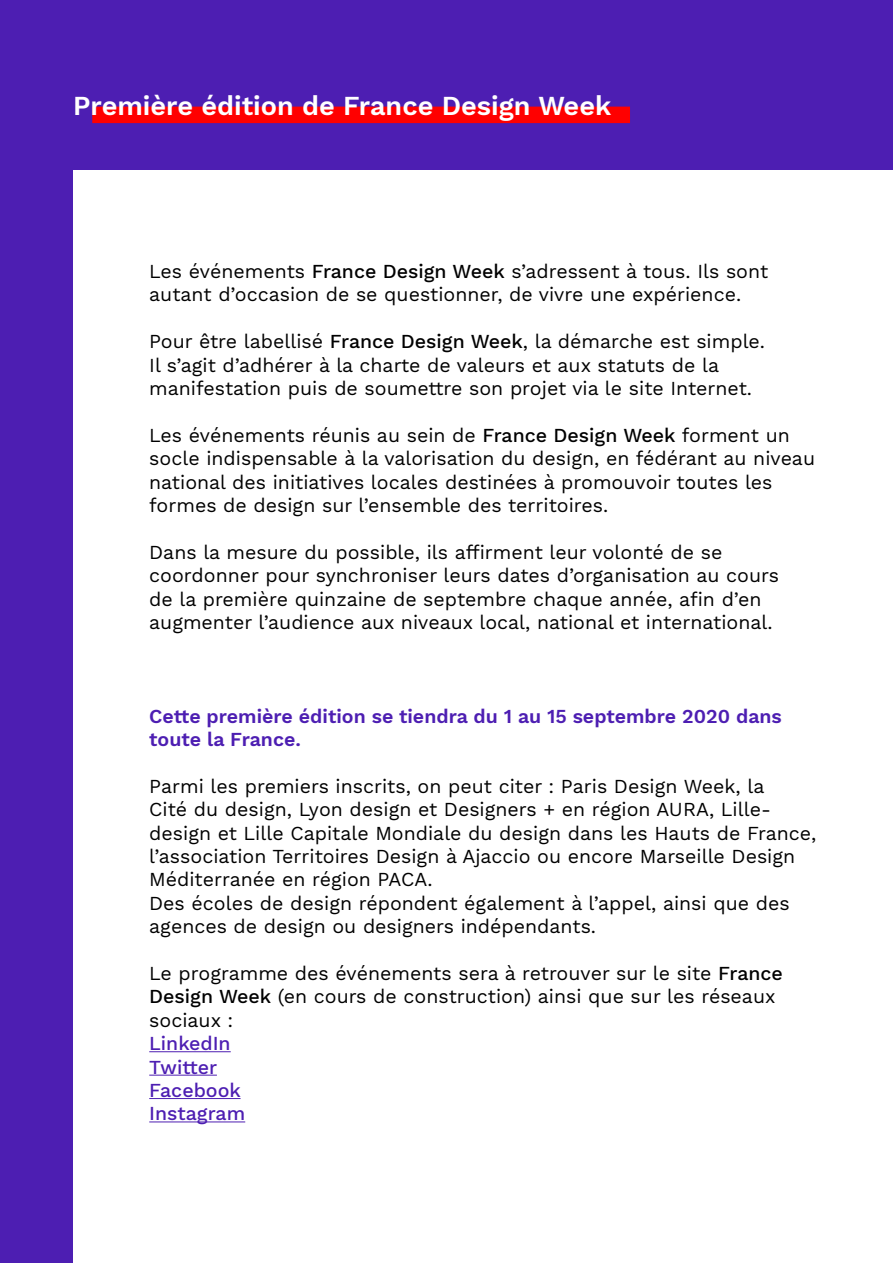
<style>
.page{position:relative;width:893px;height:1263px;background:#4d1eb2}
.page>*{position:absolute;margin:0;border:0;box-sizing:border-box;transform-origin:0 0}
.t1{font:600 27px "Work Sans";color:#fff}
.t2{font:19.5px/23.4px "Work Sans";color:#000}
.t3{font:600 19.5px/23.4px "Work Sans";color:#4d1eb2}
.t4{font:500 19.5px/23.4px "Work Sans";color:#4d1eb2}
.s1{font-weight:500}
</style>
<div class="page">
<div style="left:73px;top:170px;width:820px;height:1093px;background:#fff"></div>
<hr style="left:149px;top:1051px;width:82px;height:1px;background:#4d1eb2">
<hr style="left:149px;top:1075px;width:68px;height:1px;background:#4d1eb2">
<hr style="left:149px;top:1098px;width:92px;height:1px;background:#4d1eb2">
<hr style="left:149px;top:1121px;width:96px;height:1px;background:#4d1eb2">
<div style="left:92px;top:107px;width:538px;height:16px;background:#f00"></div>
<h1 class="t1" style="left:73px;top:90px;width:540px">Première édition de France Design Week</h1>
<p class="t2" style="left:149px;top:260px;width:620px">Les événements <span class="s1">France Design Week</span> s’adressent à tous. Ils sont autant d’occasion de se questionner, de vivre une expérience.</p>
<p class="t2" style="left:149px;top:331px;width:617px">Pour être labellisé <span class="s1">France Design Week</span>, la démarche est simple.<br>Il s’agit d’adhérer à la charte de valeurs et aux statuts de la manifestation puis de soumettre son projet via le site Internet.</p>
<p class="t2" style="left:149px;top:424px;width:667px">Les événements réunis au sein de <span class="s1">France Design Week</span> forment un socle indispensable à la valorisation du design, en fédérant au niveau national des initiatives locales destinées à promouvoir toutes les formes de design sur l’ensemble des territoires.</p>
<p class="t2" style="left:149px;top:541px;width:631px">Dans la mesure du possible, ils affirment leur volonté de se coordonner pour synchroniser leurs dates d’organisation au cours de la première quinzaine de septembre chaque année, afin d’en augmenter l’audience aux niveaux local, national et international.</p>
<p class="t3" style="left:149px;top:705px;width:634px">Cette première édition se tiendra du 1 au 15 septembre 2020 dans toute la France.</p>
<p class="t2" style="left:149px;top:775px;width:669px">Parmi les premiers inscrits, on peut citer : Paris Design Week, la<br>Cité du design, Lyon design et Designers + en région AURA, Lille&shy;design et Lille Capitale Mondiale du design dans les Hauts de France, l’association Territoires Design à Ajaccio ou encore Marseille Design Méditerranée en région PACA.<br>Des écoles de design répondent également à l’appel, ainsi que des agences de design ou designers indépendants.</p>
<p class="t2" style="left:149px;top:962px;width:635px">Le programme des événements sera à retrouver sur le site <span class="s1">France<br>Design Week</span> (en cours de construction) ainsi que sur les réseaux sociaux :</p>
<p class="t4" style="left:149px;top:1033px;width:97px">LinkedIn<br>Twitter<br>Facebook<br>Instagram</p>
</div>
